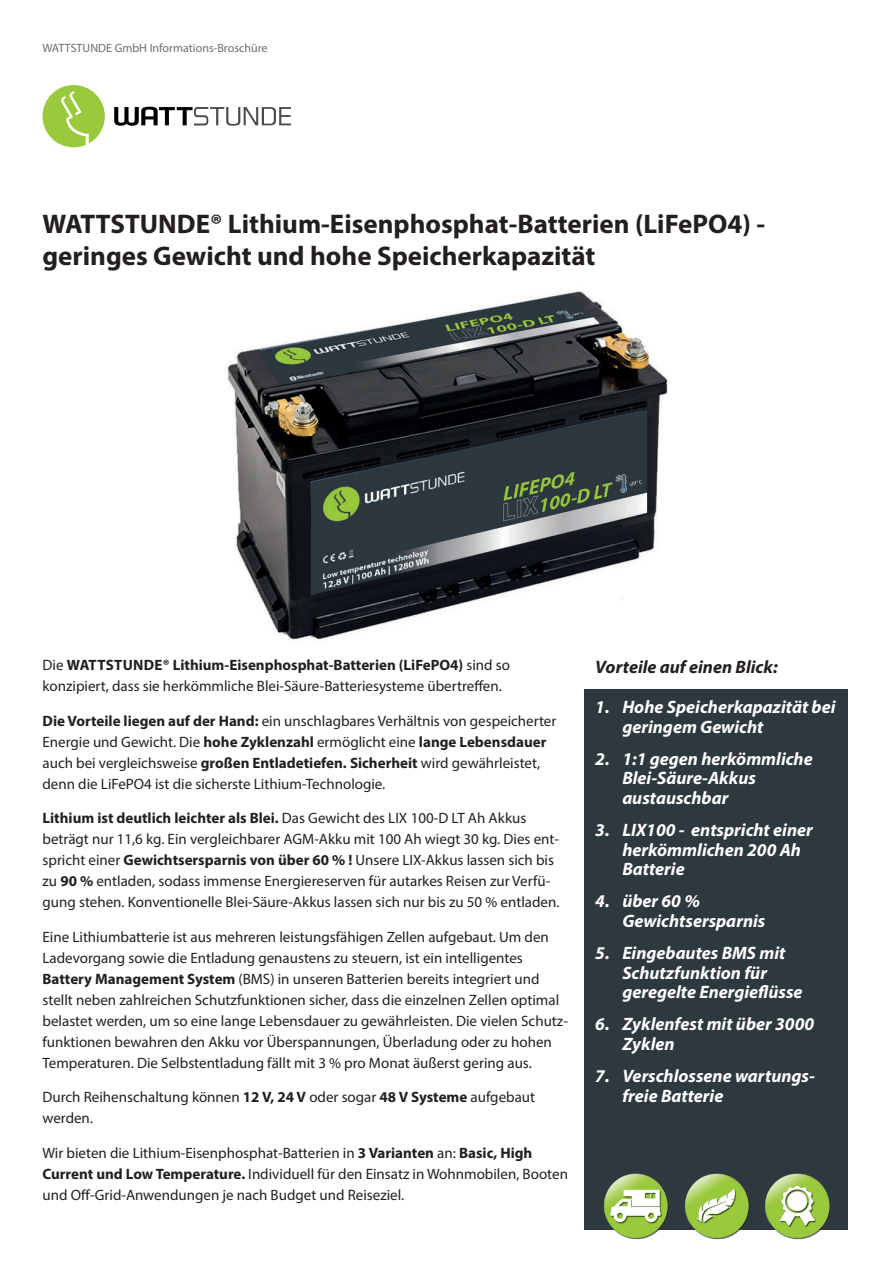
<style>
.page{position:relative;width:893px;height:1263px;background:#fff}
.page>*{position:absolute;margin:0;border:0;box-sizing:border-box;transform-origin:0 0}
.t1{font:700 27px/32.4px "Myriad Pro";color:#231f20}
.t2{font:italic 700 18px/19.5px "Myriad Pro";color:#fff}
.t3{font:italic 700 18px "Myriad Pro";color:#231f20}
.t4{font:15px/21px "Myriad Pro";color:#231f20}
.t5{font:12px "Myriad Pro";color:#6c6d70}
.s1{font-weight:700}
</style>
<div class="page">
<img style="left:227px;top:291px;width:441px;height:349px">
<div style="left:585px;top:689px;width:263px;height:540px;background:#2d393f"></div>
<svg style="left:114px;top:107px;width:177px;height:19px"></svg>
<svg style="left:43px;top:85px;width:62px;height:62px"></svg>
<img style="left:597px;top:1173px;width:77px;height:67px">
<img style="left:678px;top:1173px;width:77px;height:67px">
<img style="left:759px;top:1173px;width:76px;height:67px">
<p class="t5" style="left:43px;top:40px;width:227px">WATTSTUNDE GmbH Informations-Broschüre</p>
<h1 class="t1" style="left:43px;top:207px;width:724px">WATTSTUNDE® Lithium-Eisenphosphat-Batterien (LiFePO4) - geringes Gewicht und hohe Speicherkapazität</h1>
<p class="t4" style="left:43px;top:655px;width:469px">Die <span class="s1">WATTSTUNDE® Lithium-Eisenphosphat-Batterien (LiFePO4)</span> sind so konzipiert, dass sie herkömmliche Blei-Säure-Batteriesysteme übertreffen.</p>
<p class="t4" style="left:43px;top:710px;width:515px"><span class="s1">Die Vorteile liegen auf der Hand:</span> ein unschlagbares Verhältnis von gespeicherter Energie und Gewicht. Die <span class="s1">hohe Zyklenzahl</span> ermöglicht eine <span class="s1">lange Lebensdauer </span>auch bei vergleichsweise <span class="s1">großen Entladetiefen. Sicherheit</span> wird gewährleistet, denn die LiFePO4 ist die sicherste Lithium-Technologie.</p>
<p class="t4" style="left:43px;top:808px;width:518px"><span class="s1">Lithium ist deutlich leichter als Blei.</span> Das Gewicht des LIX 100-D LT Ah Akkus beträgt nur 11,6 kg. Ein vergleichbarer AGM-Akku mit 100 Ah wiegt 30 kg. Dies ent&shy;spricht einer <span class="s1">Gewichtsersparnis von über 60 % !</span> Unsere LIX-Akkus lassen sich bis zu <span class="s1">90 %</span> entladen, sodass immense Energiereserven für autarkes Reisen zur Verfü&shy;gung stehen. Konventionelle Blei-Säure-Akkus lassen sich nur bis zu 50 % entladen.</p>
<p class="t4" style="left:43px;top:926px;width:527px">Eine Lithiumbatterie ist aus mehreren leistungsfähigen Zellen aufgebaut. Um den Ladevorgang sowie die Entladung genaustens zu steuern, ist ein intelligentes <span class="s1">Battery Management System</span> (BMS) in unseren Batterien bereits integriert und stellt neben zahlreichen Schutzfunktionen sicher, dass die einzelnen Zellen optimal belastet werden, um so eine lange Lebensdauer zu gewährleisten. Die vielen Schutz&shy;funktionen bewahren den Akku vor Überspannungen, Überladung oder zu hohen Temperaturen. Die Selbstentladung fällt mit 3 % pro Monat äußerst gering aus.</p>
<p class="t4" style="left:43px;top:1087px;width:494px">Durch Reihenschaltung können <span class="s1">12 V, 24 V</span> oder sogar <span class="s1">48 V Systeme</span> aufgebaut werden.</p>
<p class="t4" style="left:43px;top:1142px;width:527px">Wir bieten die Lithium-Eisenphosphat-Batterien in <span class="s1">3 Varianten</span> an: <span class="s1">Basic, High<br>Current und Low Temperature.</span> Individuell für den Einsatz in Wohnmobilen, Booten und Off-Grid-Anwendungen je nach Budget und Reiseziel.</p>
<p class="t3" style="left:595px;top:655px;width:184px">Vorteile auf einen Blick:</p>
<p class="t2" style="left:622px;top:697px;width:215px;text-indent:-27px">1. Hohe Speicherkapazität bei geringem Gewicht</p>
<p class="t2" style="left:622px;top:748px;width:192px;text-indent:-27px">2. 1:1 gegen herkömmliche<br>Blei-Säure-Akkus austauschbar</p>
<p class="t2" style="left:622px;top:820px;width:192px;text-indent:-27px">3. LIX100 - entspricht einer herkömmlichen 200 Ah<br>Batterie</p>
<p class="t2" style="left:622px;top:891px;width:145px;text-indent:-27px">4. über 60 %<br>Gewichtsersparnis</p>
<p class="t2" style="left:622px;top:943px;width:182px;text-indent:-27px">5. Eingebautes BMS mit<br>Schutzfunktion für geregelte Energieflüsse</p>
<p class="t2" style="left:622px;top:1014px;width:193px;text-indent:-27px">6. Zyklenfest mit über 3000<br>Zyklen</p>
<p class="t2" style="left:622px;top:1066px;width:194px;text-indent:-27px">7. Verschlossene wartungs&shy;freie Batterie</p>
</div>
